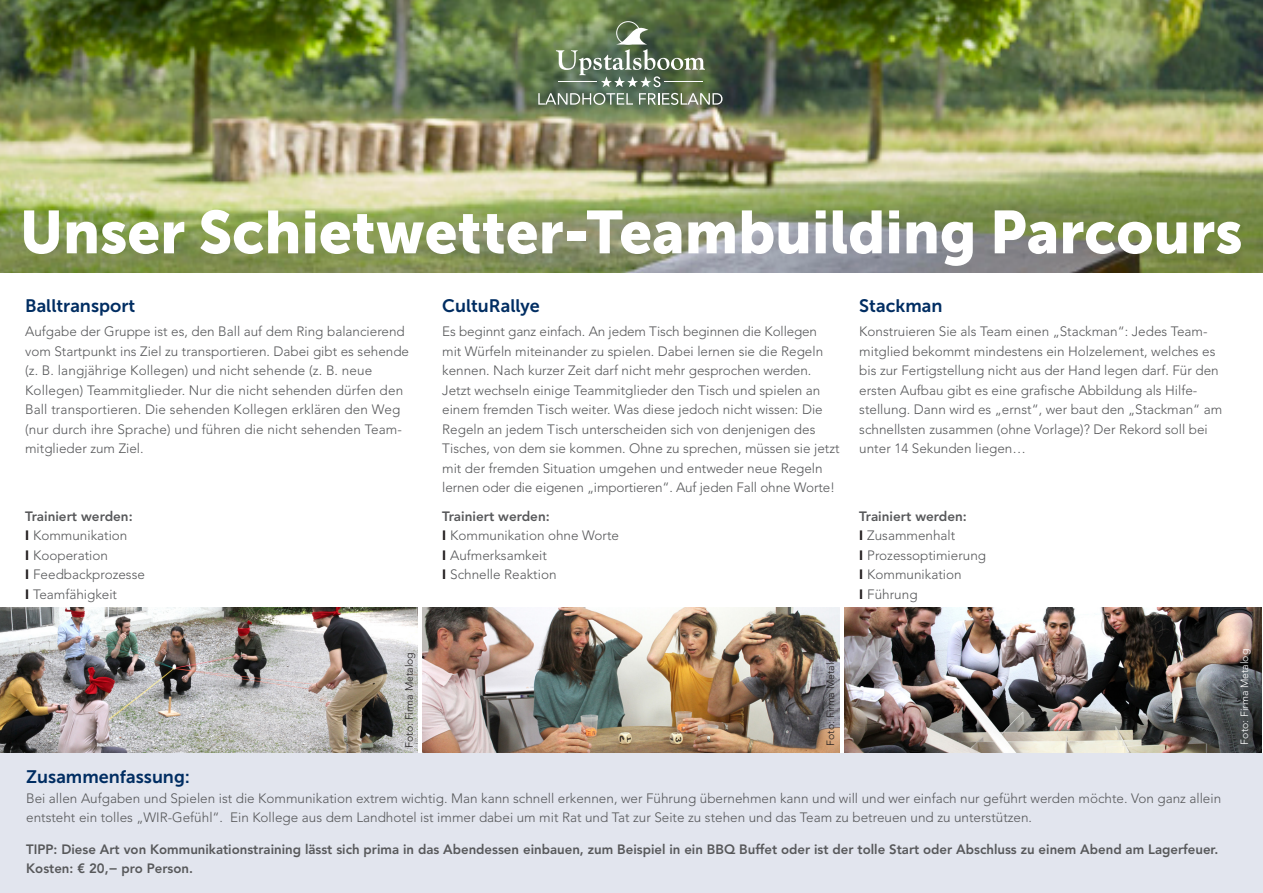
<style>
.page{position:relative;width:1263px;height:893px;background:#fff}
.page>*{position:absolute;margin:0;border:0;box-sizing:border-box;transform-origin:0 0}
.t1{font:60px "Museo Sans 900";color:#fff}
.t2{font:18px "Museo Sans 700";color:#002d62}
.t3{font:300 13.5px/19.5px "Avenir LT Std";color:#57585a}
.t4{font:800 13.5px/19.5px "Avenir LT Std";color:#57585a}
.t5{font:300 10.5px "Avenir LT Std";color:#231f20}
.t6{font:300 10.5px "Avenir LT Std";color:#fff}
.s1{font-weight:800}
.s2{font-weight:900;color:#231f20}
</style>
<div class="page">
<img style="left:0;top:0;width:1263px;height:272px">
<img style="left:0;top:608px;width:418px;height:146px">
<img style="left:422px;top:608px;width:418px;height:146px">
<img style="left:844px;top:608px;width:418px;height:146px">
<div style="left:0;top:754px;width:1263px;height:139px;background:#e2e5ee"></div>
<div style="left:616px;top:21px;width:24px;height:24px;border:1px solid #fff;border-radius:50%"></div>
<svg style="left:639px;top:93px;width:83px;height:12px"></svg>
<svg style="left:538px;top:93px;width:95px;height:12px"></svg>
<svg style="left:556px;top:22px;width:149px;height:65px;background:#708365"></svg>
<h1 class="t1" style="left:20px;top:198px;width:1224px">Unser Schietwetter-Teambuilding Parcours</h1>
<h2 class="t2" style="left:25px;top:296px;width:112px">Balltransport</h2>
<p class="t3" style="left:25px;top:322px;width:385px">Aufgabe der Gruppe ist es, den Ball auf dem Ring balancierend vom Startpunkt ins Ziel zu transportieren. Dabei gibt es sehende (z. B. langjährige Kollegen) und nicht sehende (z. B. neue Kollegen) Teammitglieder. Nur die nicht sehenden dürfen den Ball transportieren. Die sehenden Kollegen erklären den Weg (nur durch ihre Sprache) und führen die nicht sehenden Team&shy;mitglieder zum Ziel.</p>
<h2 class="t2" style="left:442px;top:296px;width:99px">CultuRallye</h2>
<p class="t3" style="left:442px;top:322px;width:399px">Es beginnt ganz einfach. An jedem Tisch beginnen die Kollegen mit Würfeln miteinander zu spielen. Dabei lernen sie die Regeln kennen. Nach kurzer Zeit darf nicht mehr gesprochen werden.<br>Jetzt wechseln einige Teammitglieder den Tisch und spielen an einem fremden Tisch weiter. Was diese jedoch nicht wissen: Die Regeln an jedem Tisch unterscheiden sich von denjenigen des Tisches, von dem sie kommen. Ohne zu sprechen, müssen sie jetzt mit der fremden Situation umgehen und entweder neue Regeln lernen oder die eigenen „importieren“. Auf jeden Fall ohne Worte!</p>
<p class="t3" style="left:442px;top:506px;width:178px"><span class="s1">Trainiert werden:<br></span><span class="s2">I</span> Kommunikation ohne Worte<br><span class="s2">I</span> Aufmerksamkeit<br><span class="s2">I</span> Schnelle Reaktion</p>
<h2 class="t2" style="left:859px;top:296px;width:85px">Stackman</h2>
<p class="t3" style="left:859px;top:322px;width:365px">Konstruieren Sie als Team einen „Stackman“: Jedes Team&shy;mitglied bekommt mindestens ein Holzelement, welches es bis zur Fertigstellung nicht aus der Hand legen darf. Für den ersten Aufbau gibt es eine grafische Abbildung als Hilfe&shy;stellung. Dann wird es „ernst“, wer baut den „Stackman“ am schnellsten zusammen (ohne Vorlage)? Der Rekord soll bei unter 14 Sekunden liegen…</p>
<p class="t3" style="left:25px;top:506px;width:121px"><span class="s1">Trainiert werden:<br></span><span class="s2">I</span> Kommunikation<br><span class="s2">I</span> Kooperation<br><span class="s2">I</span> Feedbackprozesse<br><span class="s2">I</span> Teamfähigkeit</p>
<p class="t3" style="left:859px;top:506px;width:128px"><span class="s1">Trainiert werden:<br></span><span class="s2">I</span> Zusammenhalt<br><span class="s2">I</span> Prozessoptimierung<br><span class="s2">I</span> Kommunikation<br><span class="s2">I</span> Führung</p>
<p class="t5" style="left:403px;top:748px;width:97px;rotate:-90deg">Foto: Firma Metalog</p>
<p class="t5" style="left:824px;top:746px;width:97px;rotate:-90deg">Foto: Firma Metalog</p>
<p class="t6" style="left:1238px;top:744px;width:97px;rotate:-90deg">Foto: Firma Metalog</p>
<h2 class="t2" style="left:26px;top:767px;width:165px">Zusammenfassung:</h2>
<p class="t3" style="left:26px;top:788px;width:1196px">Bei allen Aufgaben und Spielen ist die Kommunikation extrem wichtig. Man kann schnell erkennen, wer Führung übernehmen kann und will und wer einfach nur geführt werden möchte. Von ganz allein entsteht ein tolles „WIR-Gefühl“. Ein Kollege aus dem Landhotel ist immer dabei um mit Rat und Tat zur Seite zu stehen und das Team zu betreuen und zu unterstützen.</p>
<p class="t4" style="left:26px;top:839px;width:1194px">TIPP: Diese Art von Kommunikationstraining lässt sich prima in das Abendessen einbauen, zum Beispiel in ein BBQ Buffet oder ist der tolle Start oder Abschluss zu einem Abend am Lagerfeuer.<br>Kosten: € 20,− pro Person.</p>
</div>
